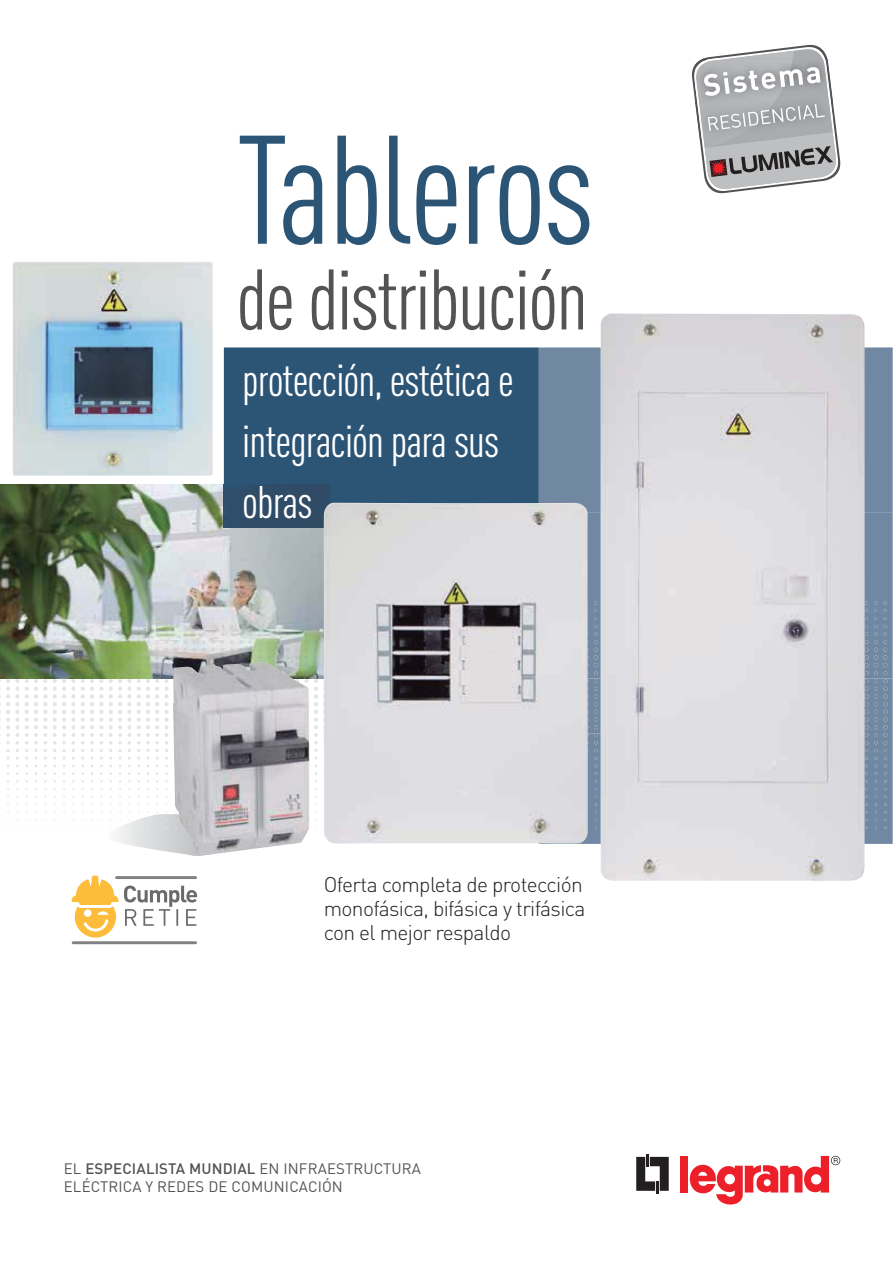
<style>
.page{position:relative;width:893px;height:1263px;background:#fff}
.page>*{position:absolute;margin:0;border:0;box-sizing:border-box;transform-origin:0 0}
.t1{font:condensed 151.8px "DIN Pro";letter-spacing:-.02em;color:#2b5475}
.t2{font:condensed 84.3px "DIN Pro";letter-spacing:-.02em;color:#535355}
.t3{font:condensed 45px/60.9px "DIN Pro";letter-spacing:-.02em;color:#fff}
.t4{font:300 21px/24px "DIN Pro";letter-spacing:-.03em;color:#231f20}
.t5{font:15px/18px "DIN Pro";letter-spacing:.01em;color:#535355}
.s1{font-weight:500}
</style>
<div class="page">
<div style="left:865px;top:347px;width:28px;height:166px;background:#7188a3"></div>
<div style="left:865px;top:513px;width:28px;height:88px;background:#7188a3"></div>
<div style="left:539px;top:347px;width:61px;height:254px;background:#7188a3"></div>
<img style="left:0;top:485px;width:323px;height:116px">
<div style="left:224px;top:347px;width:315px;height:156px;background:#2b5475"></div>
<div style="left:224px;top:485px;width:105px;height:42px;background:#304c66"></div>
<img style="left:0;top:601px;width:323px;height:189px">
<svg style="left:588px;top:601px;width:305px;height:243px;background:#748aa4"></svg>
<svg style="left:636px;top:1154px;width:33px;height:40px"></svg>
<div style="left:680px;top:1156px;width:8px;height:37px;background:#ed2029"></div>
<svg style="left:690px;top:1156px;width:150px;height:49px"></svg>
<img style="left:323px;top:503px;width:265px;height:341px">
<img style="left:600px;top:313px;width:265px;height:568px">
<img style="left:13px;top:262px;width:200px;height:214px">
<svg style="left:692px;top:44px;width:149px;height:150px"></svg>
<svg style="left:100px;top:796px;width:73px;height:57px"></svg>
<img style="left:173px;top:662px;width:136px;height:194px">
<svg style="left:124px;top:886px;width:73px;height:40px"></svg>
<svg style="left:72px;top:876px;width:46px;height:62px"></svg>
<hr style="left:73px;top:941px;width:123px;height:3px;background:#7f8184">
<hr style="left:117px;top:876px;width:79px;height:3px;background:#7f8184">
<h1 class="t1" style="left:236px;top:135px;width:359px">Tableros</h1>
<h2 class="t2" style="left:236px;top:269px;width:353px">de distribución</h2>
<h3 class="t3" style="left:242px;top:353px;width:273px">protección, estética e integración para sus obras</h3>
<p class="t4" style="left:324px;top:875px;width:263px">Oferta completa de protección monofásica, bifásica y trifásica con el mejor respaldo</p>
<p class="t5" style="left:64px;top:1162px;width:359px">EL <span class="s1">ESPECIALISTA MUNDIAL</span> EN INFRAESTRUCTURA<br>ELÉCTRICA Y REDES DE COMUNICACIÓN</p>
</div>
